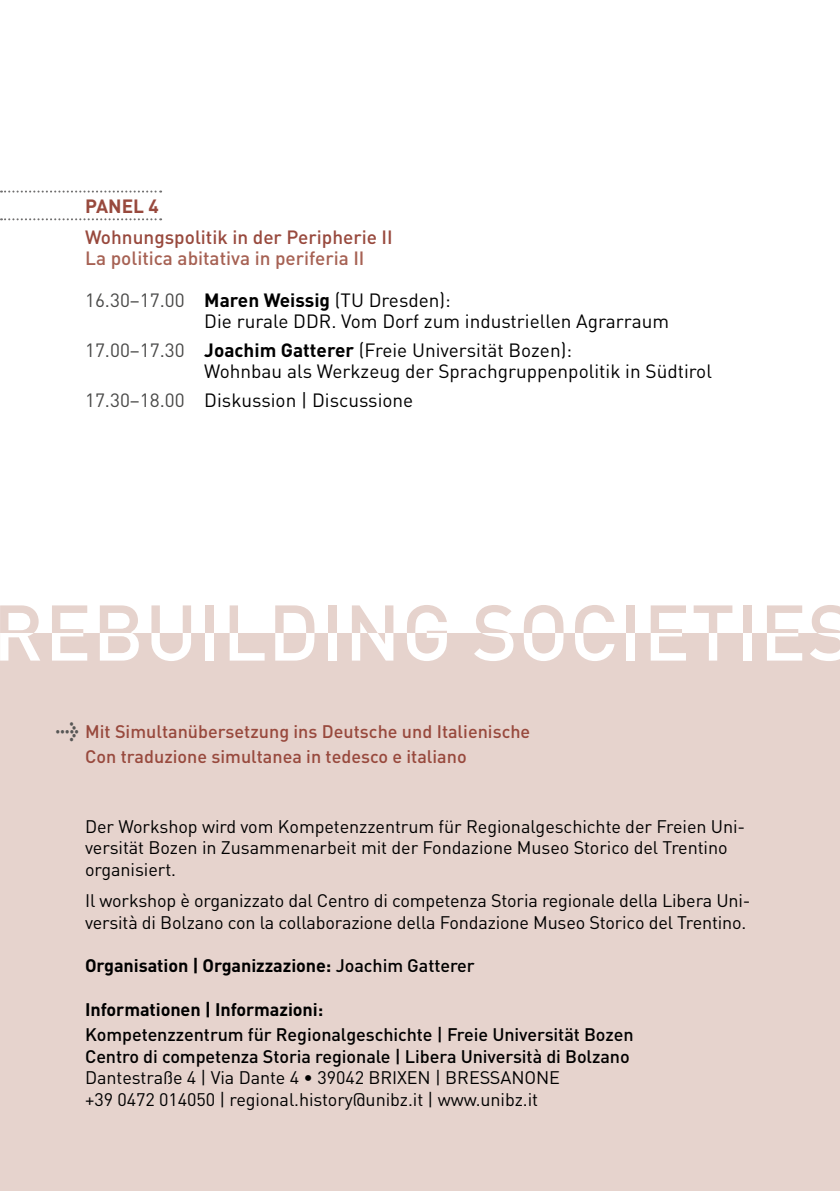
<style>
.page{position:relative;width:840px;height:1191px;background:#fff}
.page>*{position:absolute;margin:0;border:0;box-sizing:border-box;transform-origin:0 0}
.t1{font:500 77.4px "Din OT";letter-spacing:.015em;color:#e6d3cd}
.t2{font:19px/21px "Din OT";color:#000}
.t3{font:500 19px "Din OT";color:#98493d}
.t4{font:500 19px "Din OT";color:#a66153}
.t5{font:700 19px "Din OT";color:#98493d}
.t6{font:18px/21.6px "Din OT";letter-spacing:-.005em;color:#000}
.t7{font:500 18px/21.6px "Din OT";letter-spacing:-.005em;color:#000}
.t8{font:500 18px/25px "Din OT";color:#98493d}
.t9{font:700 18px "Din OT";letter-spacing:-.005em;color:#000}
.s1{color:#4a4a49}
.s2{font-weight:700}
.s3{font-family:"Meta Plus";font-weight:700;font-size:21px;color:#575756}
.s4{font-weight:500}
</style>
<div class="page">
<div style="left:0;top:633px;width:839px;height:558px;background:#e6d3cd"></div>
<svg style="left:1px;top:190px;width:160px;height:2px"></svg>
<svg style="left:1px;top:218px;width:160px;height:2px"></svg>
<p class="t5" style="left:85px;top:193px;width:75px">PANEL 4</p>
<p class="t3" style="left:85px;top:225px;width:309px">Wohnungspolitik in der Peripherie II</p>
<p class="t4" style="left:85px;top:246px;width:281px">La politica abitativa in periferia II</p>
<p class="t2" style="left:204px;top:289px;width:466px;text-indent:-119px"><span class="s1">16.30–17.00</span> <span class="s2">Maren Weissig</span> (TU Dresden):<br>Die rurale DDR. Vom Dorf zum industriellen Agrarraum</p>
<p class="t2" style="left:204px;top:339px;width:509px;text-indent:-119px"><span class="s1">17.00–17.30</span> <span class="s2">Joachim Gatterer</span> (Freie Universität Bozen):<br>Wohnbau als Werkzeug der Sprachgruppenpolitik in Südtirol</p>
<p class="t2" style="left:85px;top:389px;width:329px"><span class="s1">17.30–18.00</span> Diskussion | Discussione</p>
<h1 class="t1" style="left:-7px;top:583px;width:861px">REBUILDING SOCIETIES</h1>
<p class="t8" style="left:85px;top:718px;width:446px;text-indent:-29px"><span class="s3">&gt;</span> Mit Simultanübersetzung ins Deutsche und Italienische<br>Con traduzione simultanea in tedesco e italiano</p>
<p class="t6" style="left:85px;top:815px;width:661px">Der Workshop wird vom Kompetenzzentrum für Regionalgeschichte der Freien Uni&shy;versität Bozen in Zusammenarbeit mit der Fondazione Museo Storico del Trentino organisiert.</p>
<p class="t6" style="left:85px;top:889px;width:666px">Il workshop è organizzato dal Centro di competenza Storia regionale della Libera Uni&shy;versità di Bolzano con la collaborazione della Fondazione Museo Storico del Trentino.</p>
<p class="t9" style="left:85px;top:954px;width:391px">Organisation | Organizzazione: <span class="s4">Joachim Gatterer</span></p>
<p class="t9" style="left:85px;top:997px;width:239px">Informationen | Informazioni:</p>
<p class="t7" style="left:85px;top:1023px;width:550px">Kompetenzzentrum für Regionalgeschichte | Freie Universität Bozen<br>Centro di competenza Storia regionale | Libera Università di Bolzano</p>
<p class="t6" style="left:85px;top:1066px;width:476px">Dantestraße 4 | Via Dante 4 • 39042 BRIXEN | BRESSANONE +39 0472 014050 | regional.history@unibz.it | www.unibz.it</p>
</div>
